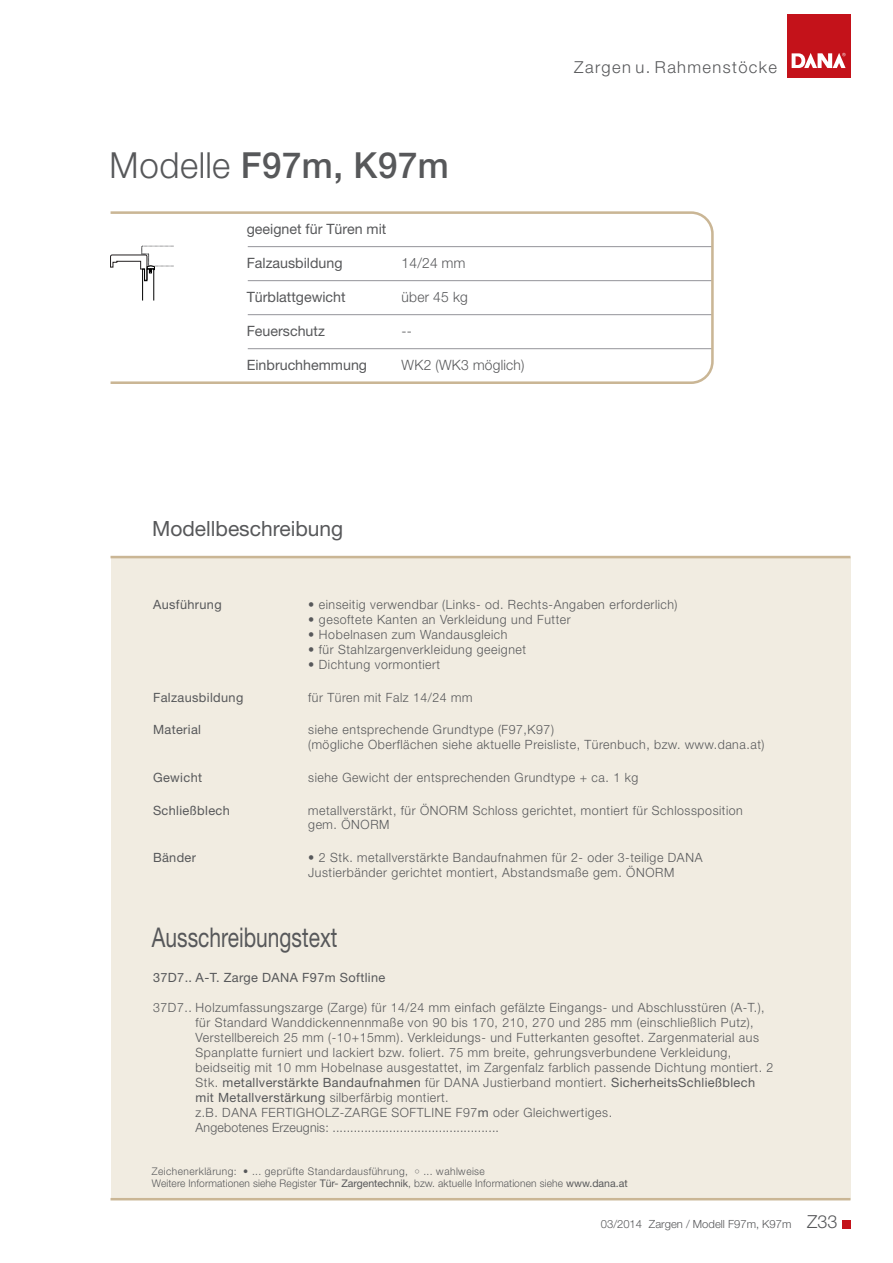
<style>
.page{position:relative;width:893px;height:1263px;background:#fff}
.page>*{position:absolute;margin:0;border:0;box-sizing:border-box;transform-origin:0 0}
.t1{font:500 36px "Helvetica Neue";color:#57585a}
.t2{font:27.15px "Helvetica Neue";color:#57585a;scale:.77 1}
.t3{font:21px "Helvetica Neue";color:#57585a}
.t4{font:300 16.5px "Helvetica Neue";letter-spacing:.085em;color:#57585a}
.t5{font:14.25px "Helvetica Neue";color:#57585a}
.t6{font:300 14.25px "Helvetica Neue";color:#57585a}
.t7{font:300 12.75px/15px "Helvetica Neue";letter-spacing:.03em;color:#57585a}
.t8{font:12.75px "Helvetica Neue";letter-spacing:.03em;color:#57585a}
.t9{font:300 11.25px "Helvetica Neue";color:#57585a}
.t10{font:300 10.5px/12.5px "Helvetica Neue";color:#57585a}
.s1{font-weight:300}
.s2{font-family:"Arial"}
.s3{font-weight:400}
.s4{font-family:"Arial";font-weight:400;font-size:9px}
.s5{font-size:18px}
</style>
<div class="page">
<div style="left:842px;top:1220px;width:8px;height:8px;background:#c4121a"></div>
<div style="left:787px;top:14px;width:63px;height:63px;background:#c4121a"></div>
<svg style="left:792px;top:53px;width:53px;height:15px"></svg>
<div style="left:111px;top:557px;width:739px;height:642px;background:#f1ece1"></div>
<hr style="left:111px;top:556px;width:739px;height:2px;background:#cab695">
<svg style="left:111px;top:211px;width:603px;height:173px"></svg>
<svg style="left:110px;top:246px;width:64px;height:55px"></svg>
<hr style="left:111px;top:1198px;width:739px;height:2px;background:#cab695">
<h1 class="t1" style="left:109px;top:150px;width:342px"><span class="s1">Modelle</span> F97m, K97m</h1>
<p class="t5" style="left:247px;top:223px;width:141px">geeignet für Türen mit</p>
<p class="t5" style="left:247px;top:257px;width:97px">Falzausbildung</p>
<p class="t5" style="left:247px;top:292px;width:100px">Türblattgewicht</p>
<p class="t5" style="left:247px;top:326px;width:80px">Feuerschutz</p>
<p class="t5" style="left:247px;top:360px;width:122px">Einbruchhemmung</p>
<p class="t6" style="left:401px;top:257px;width:66px">14/24 mm</p>
<p class="t6" style="left:401px;top:291px;width:68px">über 45 kg</p>
<p class="t6" style="left:401px;top:325px;width:12px">--</p>
<p class="t6" style="left:401px;top:359px;width:124px">WK2 (WK3 möglich)</p>
<p class="t4" style="left:574px;top:60px;width:204px">Zargen u. Rahmenstöcke</p>
<h3 class="t3" style="left:152px;top:521px;width:192px">Modellbeschreibung</h3>
<p class="t8" style="left:153px;top:600px;width:70px">Ausführung</p>
<p class="t7" style="left:308px;top:598px;width:371px">• einseitig verwendbar (Links- od. Rechts-Angaben erforderlich)</p>
<p class="t7" style="left:308px;top:613px;width:264px">• gesoftete Kanten an Verkleidung und Futter</p>
<p class="t7" style="left:308px;top:628px;width:201px">• Hobelnasen zum Wandausgleich</p>
<p class="t7" style="left:308px;top:643px;width:219px">• für Stahlzargenverkleidung geeignet</p>
<p class="t7" style="left:308px;top:657px;width:134px">• Dichtung vormontiert</p>
<p class="t8" style="left:153px;top:692px;width:92px">Falzausbildung</p>
<p class="t7" style="left:308px;top:690px;width:166px">für Türen mit Falz 14/24 mm</p>
<p class="t8" style="left:153px;top:725px;width:50px">Material</p>
<p class="t7" style="left:308px;top:723px;width:458px">siehe entsprechende Grundtype (F97,K97)<br>(mögliche Oberflächen siehe aktuelle Preisliste, Türenbuch, bzw. www.dana.at)</p>
<p class="t8" style="left:153px;top:773px;width:51px">Gewicht</p>
<p class="t7" style="left:308px;top:770px;width:332px">siehe Gewicht der entsprechenden Grundtype + ca. 1 kg</p>
<p class="t8" style="left:153px;top:805px;width:78px">Schließblech</p>
<p class="t7" style="left:308px;top:803px;width:436px">metallverstärkt, für ÖNORM Schloss gerichtet, montiert für Schlossposition gem. ÖNORM</p>
<p class="t8" style="left:153px;top:853px;width:45px">Bänder</p>
<p class="t7" style="left:308px;top:851px;width:396px">• 2 Stk. metallverstärkte Bandaufnahmen für 2- oder 3-teilige DANA<br>Justierbänder gerichtet montiert, Abstandsmaße gem. ÖNORM</p>
<h2 class="t2" style="left:152px;top:927px;width:242px">Ausschreibungstext</h2>
<p class="t8" style="left:153px;top:972px;width:234px">37D7.. <span class="s2">A</span>-T. Zarge DANA F97m Softline</p>
<p class="t7" style="left:195px;top:1000px;width:580px;text-indent:-42px">37D7.. Holzumfassungszarge (Zarge) für 14/24 mm einfach gefälzte Eingangs- und Abschlusstüren (A-T.), für Standard Wanddickennennmaße von 90 bis 170, 210, 270 und 285 mm (einschließlich Putz), Verstellbereich 25 mm (-10+15mm). Verkleidungs- und Futterkanten gesoftet. Zargenmaterial aus Spanplatte furniert und lackiert bzw. foliert. 75 mm breite, gehrungsverbundene Verkleidung, beidseitig mit 10 mm Hobelnase ausgestattet, im Zargenfalz farblich passende Dichtung montiert. 2<br>Stk. <span class="s3">metallverstärkte Bandaufnahmen</span> für DANA Justierband montiert. <span class="s3">SicherheitsSchließblech mit Metallverstärkung</span> silberfärbig montiert.<br>z.B. DANA FERTIGHOLZ-ZARGE SOFTLINE F97<span class="s3">m</span> oder Gleichwertiges.<br>Angebotenes Erzeugnis: ...............................................</p>
<p class="t10" style="left:152px;top:1165px;width:477px">Zeichenerklärung: • ... geprüfte Standardausführung, <span class="s4">○</span> ... wahlweise<br>Weitere Informationen siehe Register <span class="s3">Tür- Zargentechnik</span>, bzw. aktuelle Informationen siehe <span class="s3">www.dana.at</span></p>
<p class="t9" style="left:601px;top:1219px;width:238px">03/2014 Zargen / Modell F97m, K97m <span class="s5">Z33</span></p>
</div>
